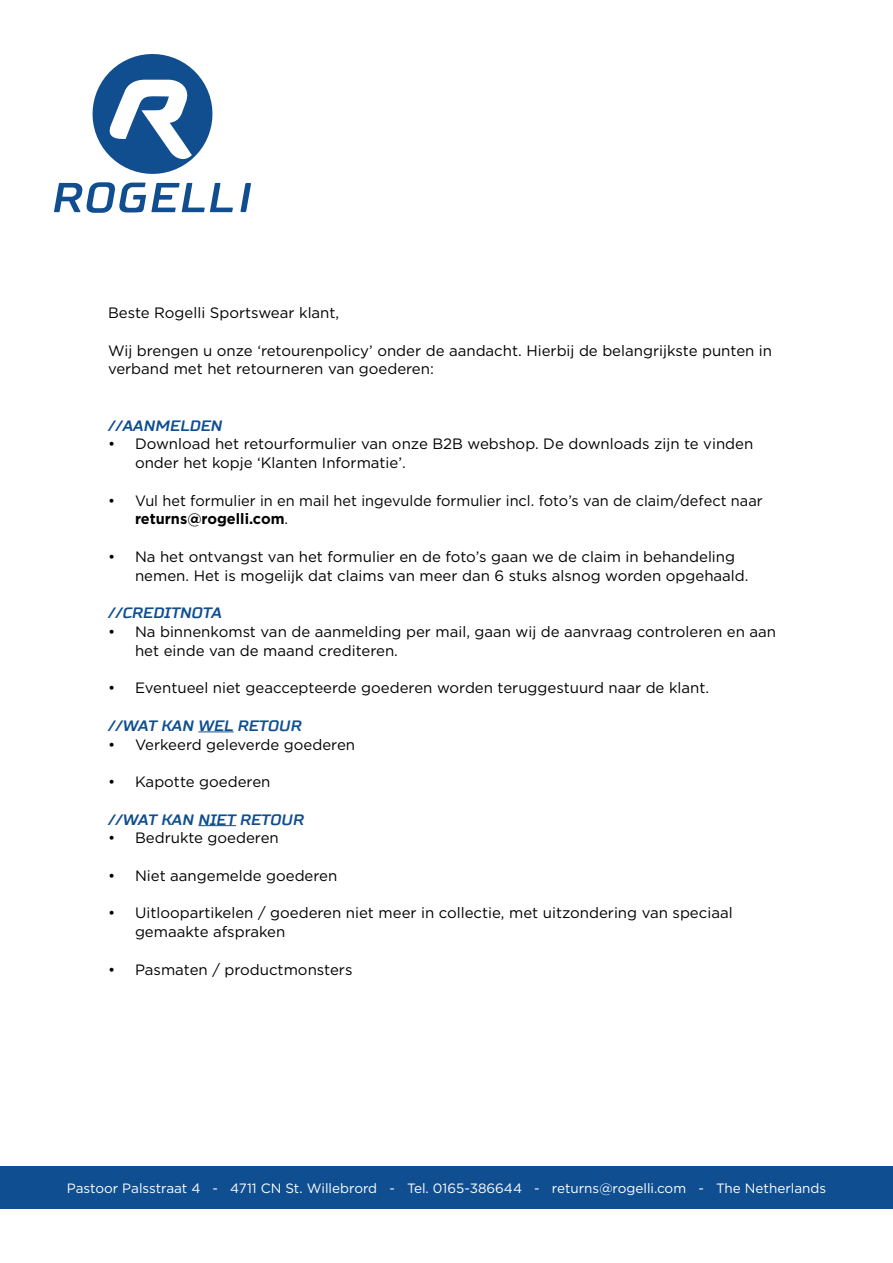
<style>
.page{position:relative;width:893px;height:1263px;background:#fff}
.page>*{position:absolute;margin:0;border:0;box-sizing:border-box;transform-origin:0 0}
.t1{font:15px/18.8px "Gotham";color:#000001}
.t2{font:italic 700 15px "TT Russo Sans";color:#0f4e90}
.t3{font:13.5px "Gotham";color:#fff}
.s1{font-weight:700}
</style>
<div class="page">
<hr style="left:198px;top:731px;width:36px;height:1px;background:#0f4e90">
<hr style="left:198px;top:825px;width:38px;height:1px;background:#0f4e90">
<svg style="left:240px;top:183px;width:11px;height:29px"></svg>
<svg style="left:54px;top:54px;width:179px;height:159px"></svg>
<div style="left:0;top:1166px;width:893px;height:43px;background:#0f4e90"></div>
<p class="t1" style="left:108px;top:303px;width:233px">Beste Rogelli Sportswear klant,</p>
<p class="t1" style="left:108px;top:341px;width:666px">Wij brengen u onze ‘retourenpolicy’ onder de aandacht. Hierbij de belangrijkste punten in verband met het retourneren van goederen:</p>
<p class="t2" style="left:108px;top:416px;width:116px">//AANMELDEN</p>
<p class="t1" style="left:135px;top:434px;width:620px;text-indent:-27px">• Download het retourformulier van onze B2B webshop. De downloads zijn te vinden onder het kopje ‘Klanten Informatie’.</p>
<p class="t1" style="left:135px;top:491px;width:629px;text-indent:-27px">• Vul het formulier in en mail het ingevulde formulier incl. foto’s van de claim/defect naar <span class="s1">returns@rogelli.com</span>.</p>
<p class="t1" style="left:135px;top:547px;width:615px;text-indent:-27px">• Na het ontvangst van het formulier en de foto’s gaan we de claim in behandeling nemen. Het is mogelijk dat claims van meer dan 6 stuks alsnog worden opgehaald.</p>
<p class="t2" style="left:108px;top:604px;width:116px">//CREDITNOTA</p>
<p class="t1" style="left:135px;top:622px;width:643px;text-indent:-27px">• Na binnenkomst van de aanmelding per mail, gaan wij de aanvraag controleren en aan het einde van de maand crediteren.</p>
<p class="t1" style="left:108px;top:678px;width:603px">• Eventueel niet geaccepteerde goederen worden teruggestuurd naar de klant.</p>
<p class="t2" style="left:108px;top:716px;width:195px">//WAT KAN WEL RETOUR</p>
<p class="t1" style="left:108px;top:734px;width:249px">• Verkeerd geleverde goederen</p>
<p class="t1" style="left:108px;top:772px;width:164px">• Kapotte goederen</p>
<p class="t2" style="left:108px;top:810px;width:198px">//WAT KAN NIET RETOUR</p>
<p class="t1" style="left:108px;top:828px;width:172px">• Bedrukte goederen</p>
<p class="t1" style="left:108px;top:866px;width:231px">• Niet aangemelde goederen</p>
<p class="t1" style="left:135px;top:903px;width:599px;text-indent:-27px">• Uitloopartikelen / goederen niet meer in collectie, met uitzondering van speciaal gemaakte afspraken</p>
<p class="t1" style="left:108px;top:959px;width:246px">• Pasmaten / productmonsters</p>
<p class="t3" style="left:67px;top:1180px;width:761px">Pastoor Palsstraat 4 - 4711 CN St. Willebrord - Tel. 0165-386644 - returns@rogelli.com - The Netherlands</p>
</div>
